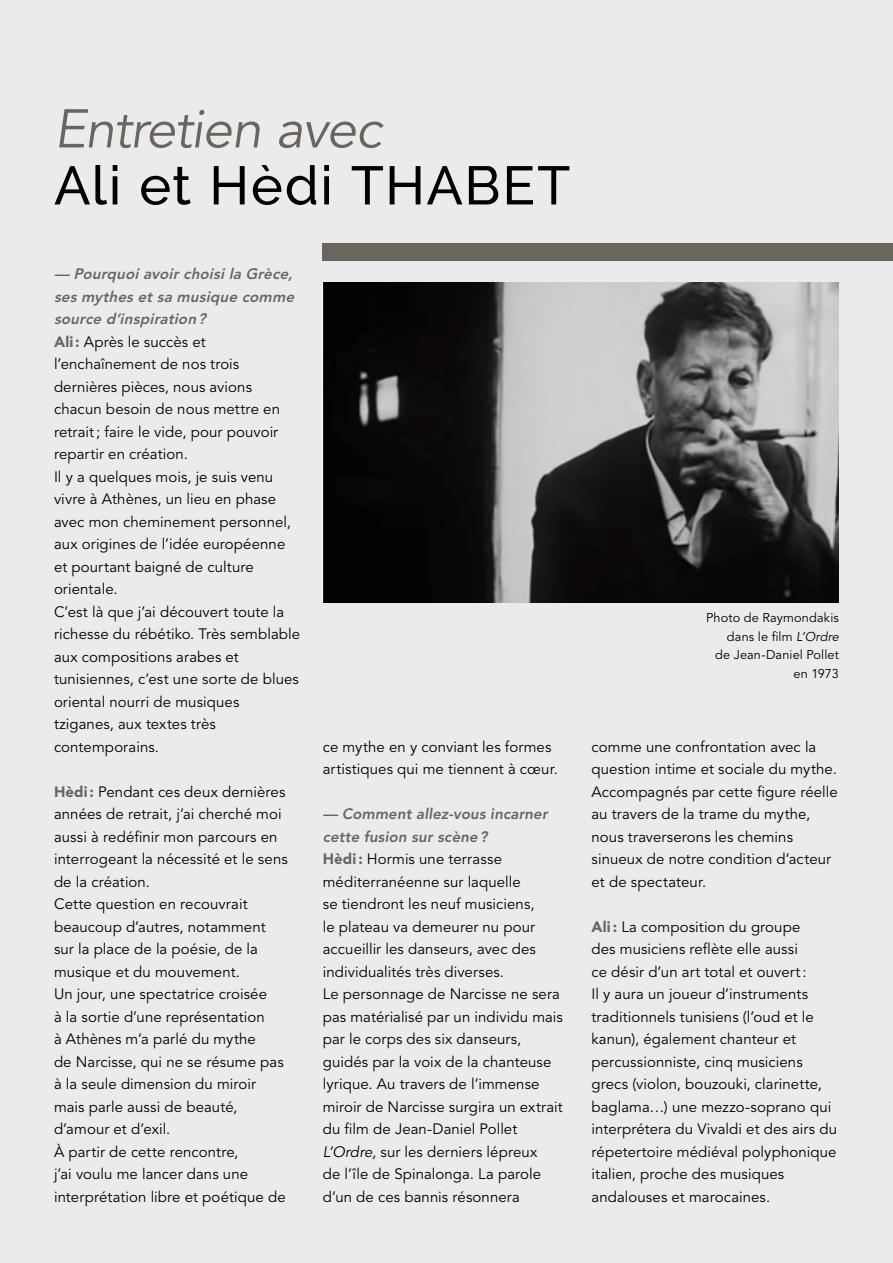
<style>
.page{position:relative;width:893px;height:1263px;background:#eaecec}
.page>*{position:absolute;margin:0;border:0;box-sizing:border-box;transform-origin:0 0}
.t1{font:500 54px/57px "Raleway";letter-spacing:.03em;color:#000}
.t2{font:15px/22.5px "Avenir";letter-spacing:.005em;color:#000}
.t3{font:italic 800 15px/22.5px "Avenir";letter-spacing:.015em;color:#6b6560;text-align:justify}
.t4{font:12.75px/18.8px "Avenir";letter-spacing:.01em;color:#000;text-align:right}
.s1{font-family:"Avenir";font-weight:400;font-style:italic;color:#6b6560}
.s2{font-family:"Avenir LT Std";font-weight:900;color:#6b6560}
.s3{font-style:italic}
</style>
<div class="page">
<div style="left:323px;top:243px;width:570px;height:17px;background:#6b6560"></div>
<img style="left:323px;top:283px;width:516px;height:319px">
<p class="t1" style="left:54px;top:100px;width:518px"><span class="s1">Entretien avec<br></span>Ali et Hèdi THABET</p>
<p class="t3" style="left:54px;top:263px;width:243px">— Pourquoi avoir choisi la Grèce, ses mythes et sa musique comme source d’inspiration?</p>
<p class="t2" style="left:54px;top:331px;width:248px"><span class="s2">Ali:</span> Après le succès et l’enchaînement de nos trois dernières pièces, nous avions chacun besoin de nous mettre en retrait; faire le vide, pour pouvoir repartir en création.<br>Il y a quelques mois, je suis venu vivre à Athènes, un lieu en phase avec mon cheminement personnel, aux origines de l’idée européenne et pourtant baigné de culture orientale.<br>C’est là que j’ai découvert toute la richesse du rébétiko. Très semblable aux compositions arabes et tunisiennes, c’est une sorte de blues oriental nourri de musiques tziganes, aux textes très contemporains.</p>
<p class="t2" style="left:54px;top:781px;width:235px"><span class="s2">Hèdi:</span> Pendant ces deux dernières années de retrait, j’ai cherché moi aussi à redéfinir mon parcours en interrogeant la nécessité et le sens de la création.<br>Cette question en recouvrait beaucoup d’autres, notamment sur la place de la poésie, de la musique et du mouvement.<br>Un jour, une spectatrice croisée<br>à la sortie d’une représentation<br>à Athènes m’a parlé du mythe<br>de Narcisse, qui ne se résume pas à la seule dimension du miroir mais parle aussi de beauté, d’amour et d’exil.<br>À partir de cette rencontre,<br>j’ai voulu me lancer dans une interprétation libre et poétique de</p>
<p class="t2" style="left:323px;top:736px;width:237px">ce mythe en y conviant les formes artistiques qui me tiennent à cœur.</p>
<p class="t3" style="left:323px;top:803px;width:227px">— Comment allez-vous incarner cette fusion sur scène?</p>
<p class="t2" style="left:323px;top:848px;width:242px"><span class="s2">Hèdi:</span> Hormis une terrasse méditerranéenne sur laquelle<br>se tiendront les neuf musiciens,<br>le plateau va demeurer nu pour accueillir les danseurs, avec des individualités très diverses.<br>Le personnage de Narcisse ne sera pas matérialisé par un individu mais par le corps des six danseurs, guidés par la voix de la chanteuse lyrique. Au travers de l’immense miroir de Narcisse surgira un extrait du film de Jean-Daniel Pollet<br><span class="s3">L’Ordre,</span> sur les derniers lépreux<br>de l’île de Spinalonga. La parole d’un de ces bannis résonnera</p>
<p class="t4" style="left:706px;top:608px;width:134px">Photo de Raymondakis dans le film <span class="s3">L’Ordre<br></span>de Jean-Daniel Pollet en 1973</p>
<p class="t2" style="left:591px;top:736px;width:248px">comme une confrontation avec la question intime et sociale du mythe.<br>Accompagnés par cette figure réelle au travers de la trame du mythe, nous traverserons les chemins sinueux de notre condition d’acteur et de spectateur.</p>
<p class="t2" style="left:591px;top:916px;width:247px"><span class="s2">Ali:</span> La composition du groupe<br>des musiciens reflète elle aussi<br>ce désir d’un art total et ouvert:<br>Il y aura un joueur d’instruments traditionnels tunisiens (l’oud et le kanun), également chanteur et percussionniste, cinq musiciens grecs (violon, bouzouki, clarinette, baglama…) une mezzo-soprano qui interprétera du Vivaldi et des airs du répetertoire médiéval polyphonique italien, proche des musiques andalouses et marocaines.</p>
</div>
